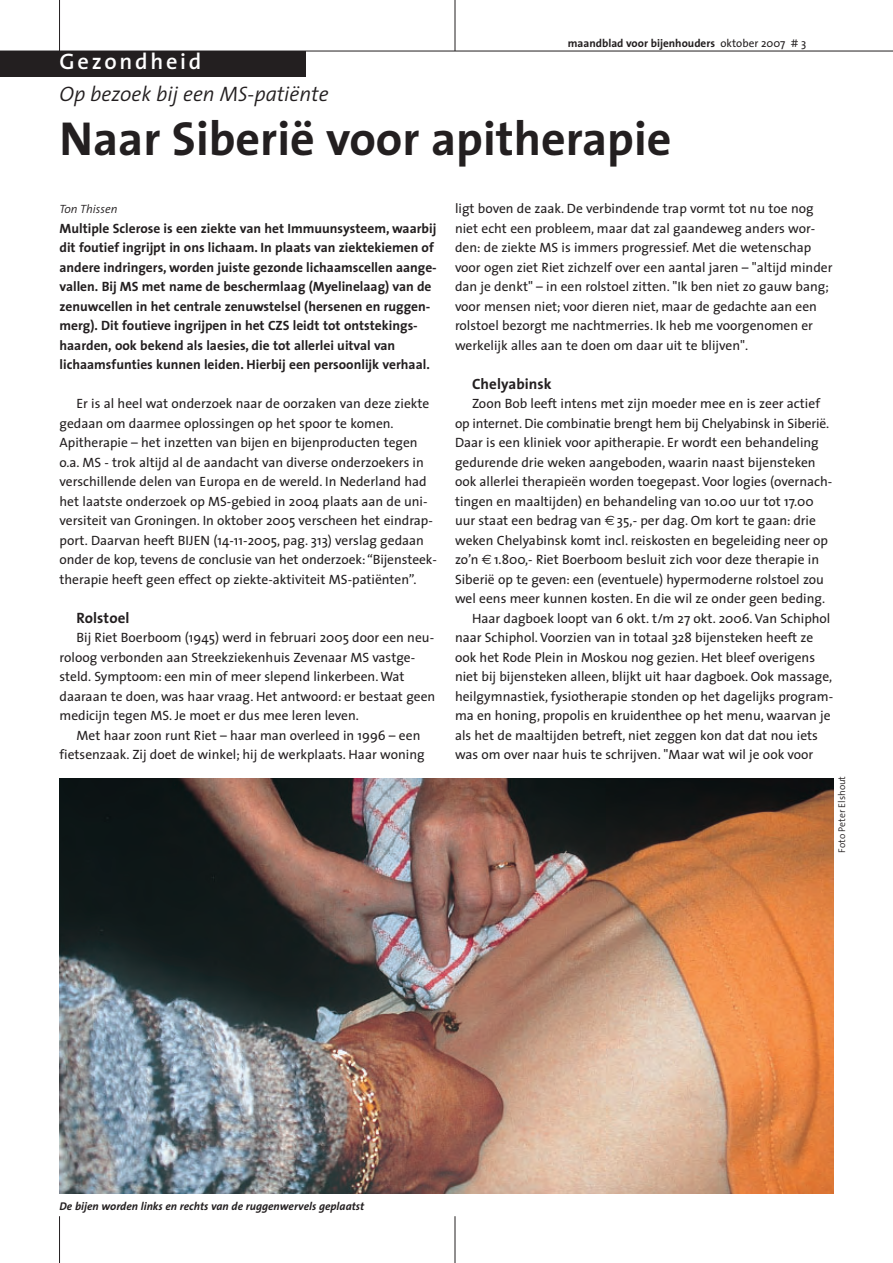
<style>
.page{position:relative;width:893px;height:1263px;background:#fff}
.page>*{position:absolute;margin:0;border:0;box-sizing:border-box;transform-origin:0 0}
.t1{font:700 48px "The Sans";color:#231f20}
.t2{font:600 22.5px "The Sans";letter-spacing:.12em;color:#fff}
.t3{font:italic 300 21px "The Sans";color:#231f20}
.t4{font:700 15px "The Sans";letter-spacing:.005em;color:#231f20}
.t5{font:13.5px/19.5px "The Sans";color:#231f20}
.t6{font:700 13.5px/19.5px "The Sans";color:#231f20}
.t7{font:italic 300 12px "The Sans";color:#231f20}
.t8{font:italic 700 11.25px "The Sans";color:#231f20}
.t9{font:700 11.25px "The Sans";color:#231f20}
.t10{font:300 9.75px "The Sans";color:#231f20}
.s1{font-weight:400}
.s2{font-family:"Euro Sans"}
</style>
<div class="page">
<hr style="left:59px;top:0;width:1px;height:51px;background:#231f20">
<hr style="left:455px;top:0;width:1px;height:51px;background:#231f20">
<hr style="left:59px;top:1216px;width:1px;height:47px;background:#231f20">
<hr style="left:455px;top:1216px;width:1px;height:47px;background:#231f20">
<hr style="left:1px;top:51px;width:892px;height:1px;background:#231f20">
<div style="left:1px;top:51px;width:305px;height:26px;background:#231f20"></div>
<img style="left:60px;top:778px;width:773px;height:416px">
<p class="t9" style="left:568px;top:39px;width:240px">maandblad voor bijenhouders <span class="s1">oktober 2007 # 3</span></p>
<h2 class="t2" style="left:60px;top:53px;width:143px">Gezondheid</h2>
<h3 class="t3" style="left:60px;top:86px;width:271px">Op bezoek bij een MS-patiënte</h3>
<h1 class="t1" style="left:60px;top:120px;width:613px">Naar Siberië voor apitherapie</h1>
<p class="t7" style="left:60px;top:204px;width:60px">Ton Thissen</p>
<p class="t6" style="left:60px;top:220px;width:379px">Multiple Sclerose is een ziekte van het Immuunsysteem, waarbij dit foutief ingrijpt in ons lichaam. In plaats van ziektekiemen of andere indringers, worden juiste gezonde lichaamscellen aange&shy;vallen. Bij MS met name de beschermlaag (Myelinelaag) van de zenuwcellen in het centrale zenuwstelsel (hersenen en ruggen&shy;merg). Dit foutieve ingrijpen in het CZS leidt tot ontstekings&shy;haarden, ook bekend als laesies, die tot allerlei uitval van lichaams funties kunnen leiden. Hierbij een persoonlijk verhaal.</p>
<p class="t5" style="left:60px;top:395px;width:379px;text-indent:17px">Er is al heel wat onderzoek naar de oorzaken van deze ziekte gedaan om daarmee oplossingen op het spoor te komen.<br>Apitherapie – het inzetten van bijen en bijenproducten tegen o.a. MS - trok altijd al de aandacht van diverse onderzoekers in verschillende delen van Europa en de wereld. In Nederland had het laatste onderzoek op MS-gebied in 2004 plaats aan de uni&shy;versiteit van Groningen. In oktober 2005 verscheen het eindrap&shy;port. Daarvan heeft BIJEN (14-11-2005, pag. 313) verslag gedaan onder de kop, tevens de conclusie van het onderzoek: “Bijensteek - therapie heeft geen effect op ziekte-aktiviteit MS-patiënten”.</p>
<p class="t4" style="left:77px;top:612px;width:54px">Rolstoel</p>
<p class="t5" style="left:60px;top:629px;width:377px;text-indent:17px">Bij Riet Boerboom (1945) werd in februari 2005 door een neu&shy;roloog verbonden aan Streekziekenhuis Zevenaar MS vastge&shy;steld. Symptoom: een min of meer slepend linkerbeen. Wat daaraan te doen, was haar vraag. Het antwoord: er bestaat geen medicijn tegen MS. Je moet er dus mee leren leven.</p>
<p class="t5" style="left:60px;top:727px;width:367px;text-indent:17px">Met haar zoon runt Riet – haar man overleed in 1996 – een fietsenzaak. Zij doet de winkel; hij de werkplaats. Haar woning</p>
<p class="t5" style="left:455px;top:200px;width:379px">ligt boven de zaak. De verbindende trap vormt tot nu toe nog niet echt een probleem, maar dat zal gaandeweg anders wor&shy;den: de ziekte MS is immers progressief. Met die wetenschap voor ogen ziet Riet zichzelf over een aantal jaren – "altijd minder dan je denkt" – in een rolstoel zitten. "Ik ben niet zo gauw bang; voor mensen niet; voor dieren niet, maar de gedachte aan een rolstoel bezorgt me nachtmerries. Ik heb me voorgenomen er werkelijk alles aan te doen om daar uit te blijven".</p>
<p class="t4" style="left:472px;top:378px;width:81px">Chelyabinsk</p>
<p class="t5" style="left:472px;top:395px;width:350px">Zoon Bob leeft intens met zijn moeder mee en is zeer actief</p>
<p class="t5" style="left:455px;top:415px;width:376px">op internet. Die combinatie brengt hem bij Chelyabinsk in Siberië.</p>
<p class="t5" style="left:455px;top:434px;width:365px">Daar is een kliniek voor apitherapie. Er wordt een behandeling</p>
<p class="t5" style="left:455px;top:454px;width:362px">gedurende drie weken aangeboden, waarin naast bijensteken</p>
<p class="t5" style="left:455px;top:473px;width:379px">ook allerlei therapieën worden toegepast. Voor logies (overnach-</p>
<p class="t5" style="left:455px;top:493px;width:360px">tingen en maaltijden) en behandeling van 10.00 uur tot 17.00</p>
<p class="t5" style="left:455px;top:512px;width:362px">uur staat een bedrag van <span class="s2">€</span> 35,- per dag. Om kort te gaan: drie</p>
<p class="t5" style="left:455px;top:532px;width:375px">weken Chelyabinsk komt incl. reiskosten en begeleiding neer op</p>
<p class="t5" style="left:455px;top:551px;width:366px">zo’n <span class="s2">€</span>1.800,- Riet Boerboom besluit zich voor deze therapie in</p>
<p class="t5" style="left:455px;top:571px;width:370px">Siberië op te geven: een (eventuele) hypermoderne rolstoel zou</p>
<p class="t5" style="left:455px;top:590px;width:372px">wel eens meer kunnen kosten. En die wil ze onder geen beding.</p>
<p class="t5" style="left:472px;top:610px;width:360px">Haar dagboek loopt van 6 okt. t/m 27 okt. 2006. Van Schiphol</p>
<p class="t5" style="left:455px;top:629px;width:360px">naar Schiphol. Voorzien van in totaal 328 bijensteken heeft ze</p>
<p class="t5" style="left:455px;top:649px;width:362px">ook het Rode Plein in Moskou nog gezien. Het bleef overigens</p>
<p class="t5" style="left:455px;top:668px;width:379px">niet bij bijensteken alleen, blijkt uit haar dagboek. Ook massage,</p>
<p class="t5" style="left:455px;top:688px;width:380px">heilgymnastiek, fysiotherapie stonden op het dagelijks program-</p>
<p class="t5" style="left:455px;top:707px;width:377px">ma en honing, propolis en kruidenthee op het menu, waarvan je</p>
<p class="t5" style="left:455px;top:727px;width:364px">als het de maaltijden betreft, niet zeggen kon dat dat nou iets</p>
<p class="t5" style="left:455px;top:746px;width:360px">was om over naar huis te schrijven. "Maar wat wil je ook voor</p>
<p class="t10" style="left:838px;top:852px;width:78px;rotate:-90deg">Foto Peter Elshout</p>
<p class="t8" style="left:60px;top:1202px;width:306px">De bijen worden links en rechts van de ruggenwervels geplaatst</p>
</div>
